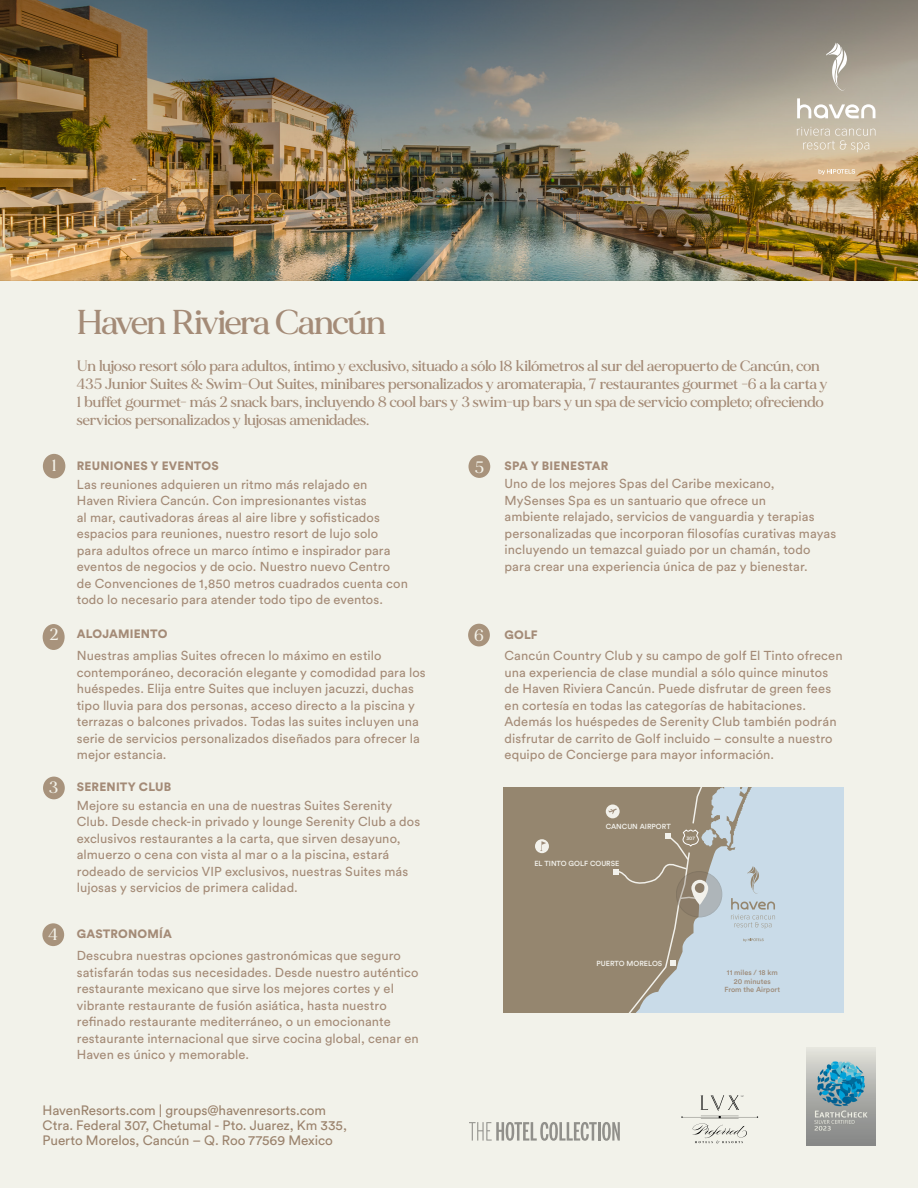
<style>
.page{position:relative;width:918px;height:1188px;background:#fff}
.page>*{position:absolute;margin:0;border:0;box-sizing:border-box;transform-origin:0 0}
.t1{font:500 34.5px "MADE Mirage";letter-spacing:-.035em;color:#a48b77}
.t2{font:500 16.5px "MADE Mirage";color:#f3f2e9}
.t3{font:500 15px/18px "MADE Mirage";letter-spacing:-.005em;color:#a48b77}
.t4{font:13.5px/15px "Circular Std";letter-spacing:-.005em;color:#a48b77}
.t5{font:12.9px/16.5px "Circular Std";letter-spacing:.005em;color:#a48b77}
.t6{font:900 12px "Circular Std";letter-spacing:.015em;color:#a48b77}
.t7{font:500 7.35px "Circular Std";color:#f2f1eb}
.t8{font:500 7.35px/8.7px "Circular Std";color:#9e8c7a;text-align:center}
.t9{font:500 5.1px "Circular Std";color:#f2f1eb}
.s1{font-family:"MADE Mirage";font-weight:500;font-size:16.5px;color:#f3f2e9}
</style>
<div class="page">
<img style="left:0;top:253px;width:918px;height:28px">
<div style="left:0;top:281px;width:918px;height:907px;background:#f2f2ea"></div>
<div style="left:43px;top:454px;width:22px;height:24px;background:#a8937c;border-radius:50%"></div>
<div style="left:43px;top:777px;width:22px;height:22px;background:#a8937c;border-radius:50%"></div>
<div style="left:43px;top:624px;width:22px;height:26px;background:#a8937c;border-radius:50%"></div>
<div style="left:42px;top:923px;width:22px;height:23px;background:#a8937c;border-radius:50%"></div>
<div style="left:469px;top:455px;width:21px;height:23px;background:#a8937c;border-radius:50%"></div>
<div style="left:468px;top:624px;width:22px;height:22px;background:#a8937c;border-radius:50%"></div>
<div style="left:504px;top:787px;width:340px;height:226px;background:#c9dbe8"></div>
<svg style="left:504px;top:787px;width:254px;height:226px"></svg>
<div style="left:676px;top:872px;width:46px;height:45px;background:#aeb5b9;border-radius:50%"></div>
<svg style="left:532px;top:787px;width:176px;height:226px"></svg>
<svg style="left:731px;top:866px;width:44px;height:63px"></svg>
<svg style="left:743px;top:939px;width:21px;height:3px"></svg>
<img style="left:0;top:0;width:918px;height:253px">
<svg style="left:797px;top:127px;width:78px;height:25px"></svg>
<svg style="left:797px;top:98px;width:78px;height:20px"></svg>
<svg style="left:826px;top:43px;width:21px;height:49px"></svg>
<svg style="left:819px;top:169px;width:36px;height:6px"></svg>
<h1 class="t1" style="left:77px;top:300px;width:311px">Haven Riviera Cancún</h1>
<p class="t3" style="left:77px;top:357px;width:752px">Un lujoso resort sólo para adultos, íntimo y exclusivo, situado a sólo 18 kilómetros al sur del aeropuerto de Cancún, con 435 Junior Suites &amp; Swim-Out Suites, minibares personalizados y aromaterapia, 7 restaurantes gourmet -6 a la carta y 1 buffet gourmet- más 2 snack bars, incluyendo 8 cool bars y 3 swim-up bars y un spa de servicio completo; ofreciendo servicios personalizados y lujosas amenidades.</p>
<p class="t6" style="left:52px;top:458px;width:169px"><span class="s1">1</span> REUNIONES Y EVENTOS</p>
<p class="t6" style="left:475px;top:458px;width:135px"><span class="s1">5</span> SPA Y BIENESTAR</p>
<p class="t5" style="left:77px;top:476px;width:333px">Las reuniones adquieren un ritmo más relajado en<br>Haven Riviera Cancún. Con impresionantes vistas<br>al mar, cautivadoras áreas al aire libre y sofisticados espacios para reuniones, nuestro resort de lujo solo<br>para adultos ofrece un marco íntimo e inspirador para eventos de negocios y de ocio. Nuestro nuevo Centro de Convenciones de 1,850 metros cuadrados cuenta con todo lo necesario para atender todo tipo de eventos.</p>
<p class="t5" style="left:505px;top:475px;width:333px">Uno de los mejores Spas del Caribe mexicano, MySenses Spa es un santuario que ofrece un<br>ambiente relajado, servicios de vanguardia y terapias personalizadas que incorporan filosofías curativas mayas incluyendo un temazcal guiado por un chamán, todo para crear una experiencia única de paz y bienestar.</p>
<p class="t6" style="left:49px;top:626px;width:120px"><span class="s1">2</span> ALOJAMIENTO</p>
<p class="t5" style="left:77px;top:647px;width:350px">Nuestras amplias Suites ofrecen lo máximo en estilo contemporáneo, decoración elegante y comodidad para los huéspedes. Elija entre Suites que incluyen jacuzzi, duchas tipo lluvia para dos personas, acceso directo a la piscina y terrazas o balcones privados. Todas las suites incluyen una serie de servicios personalizados diseñados para ofrecer la mejor estancia.</p>
<p class="t5" style="left:77px;top:797px;width:345px">Mejore su estancia en una de nuestras Suites Serenity Club. Desde check-in privado y lounge Serenity Club a dos exclusivos restaurantes a la carta, que sirven desayuno, almuerzo o cena con vista al mar o a la piscina, estará rodeado de servicios VIP exclusivos, nuestras Suites más lujosas y servicios de primera calidad.</p>
<p class="t6" style="left:49px;top:779px;width:124px"><span class="s1">3</span> SERENITY CLUB</p>
<p class="t6" style="left:49px;top:926px;width:125px"><span class="s1">4</span> GASTRONOMÍA</p>
<p class="t5" style="left:77px;top:947px;width:343px">Descubra nuestras opciones gastronómicas que seguro satisfarán todas sus necesidades. Desde nuestro auténtico restaurante mexicano que sirve los mejores cortes y el vibrante restaurante de fusión asiática, hasta nuestro refinado restaurante mediterráneo, o un emocionante restaurante internacional que sirve cocina global, cenar en Haven es único y memorable.</p>
<p class="t4" style="left:43px;top:1102px;width:306px">HavenResorts.com | groups@havenresorts.com<br>Ctra. Federal 307, Chetumal - Pto. Juarez, Km 335,<br>Puerto Morelos, Cancún – Q. Roo 77569 Mexico</p>
<p class="t2" style="left:474px;top:625px;width:11px">6</p>
<p class="t6" style="left:505px;top:627px;width:35px">GOLF</p>
<p class="t5" style="left:505px;top:647px;width:340px">Cancún Country Club y su campo de golf El Tinto ofrecen una experiencia de clase mundial a sólo quince minutos de Haven Riviera Cancún. Puede disfrutar de green fees en cortesía en todas las categorías de habitaciones.<br>Además los huéspedes de Serenity Club también podrán disfrutar de carrito de Golf incluido – consulte a nuestro equipo de Concierge para mayor información.</p>
<p class="t7" style="left:606px;top:822px;width:67px">CANCUN AIRPORT</p>
<p class="t7" style="left:534px;top:858px;width:87px">EL TINTO GOLF COURSE</p>
<p class="t9" style="left:686px;top:835px;width:10px">307</p>
<p class="t7" style="left:597px;top:958px;width:67px">PUERTO MORELOS</p>
<p class="t8" style="left:725px;top:968px;width:57px">11 miles / 18 km<br>20 minutes<br>From the Airport</p>
</div>
